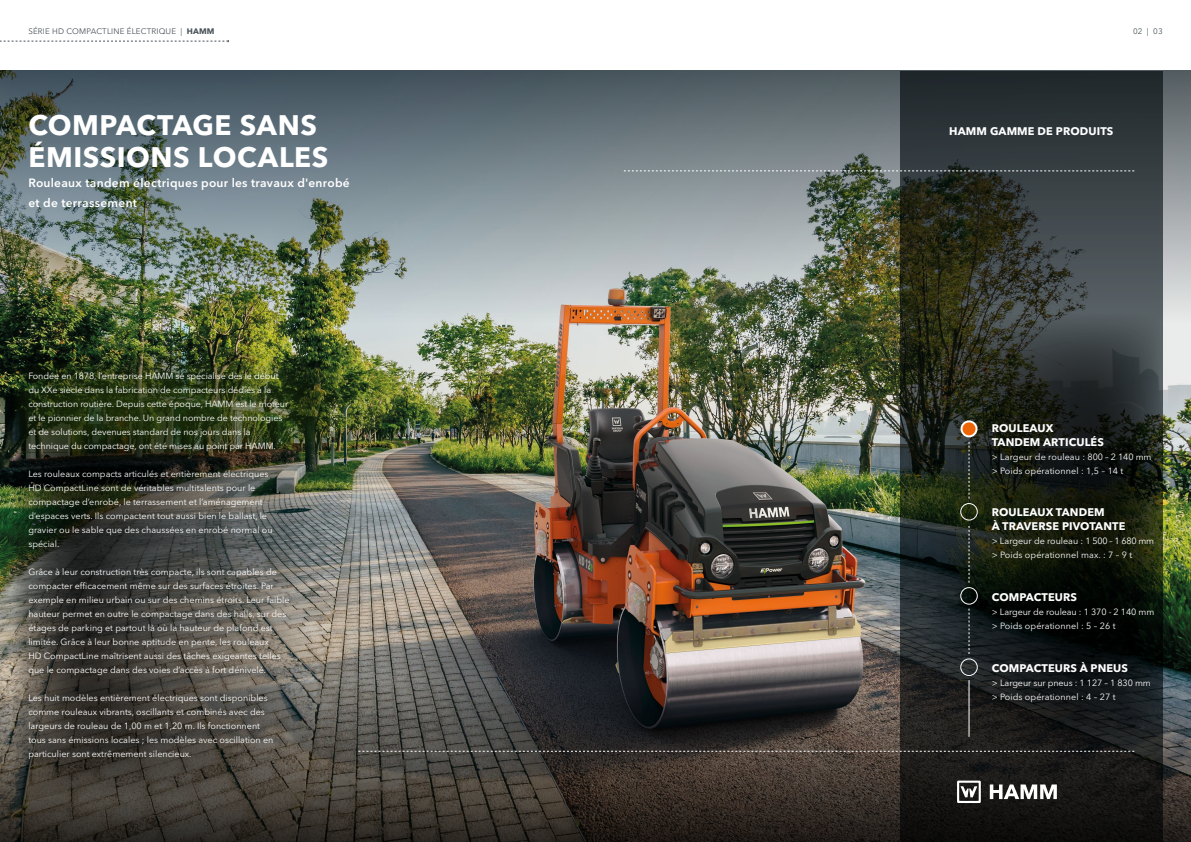
<style>
.page{position:relative;width:1191px;height:842px;background:#fff}
.page>*{position:absolute;margin:0;border:0;box-sizing:border-box;transform-origin:0 0}
.t1{font:700 28px/32px "Avenir Next LT Pro";letter-spacing:.02em;color:#fff}
.t2{font:600 12px/20px "Avenir Next LT Pro";letter-spacing:.02em;color:#fff}
.t3{font:700 11px/14px "Avenir Next LT Pro";letter-spacing:.01em;color:#fff}
.t4{font:9px/14px "Avenir Next LT Pro";color:#fff}
.t5{font:8px "Avenir Next LT Pro";letter-spacing:.02em;color:#485358}
.s1{font-weight:700}
</style>
<div class="page">
<img style="left:0;top:323px;width:1191px;height:357px">
<img style="left:11px;top:344px;width:333px;height:336px">
<img style="left:0;top:70px;width:1191px;height:253px">
<svg style="left:0;top:680px;width:1191px;height:162px;background:#3f3a35"></svg>
<svg style="left:900px;top:71px;width:262px;height:771px;background:#222723"></svg>
<svg style="left:358px;top:751px;width:776px;height:1px"></svg>
<svg style="left:989px;top:784px;width:67px;height:15px"></svg>
<svg style="left:957px;top:781px;width:23px;height:22px"></svg>
<svg style="left:624px;top:171px;width:510px;height:1px"></svg>
<svg style="left:0;top:40px;width:229px;height:2px"></svg>
<div style="left:960px;top:503px;width:17px;height:17px;border:1px solid #fff;border-radius:50%"></div>
<div style="left:960px;top:587px;width:17px;height:17px;border:1px solid #fff;border-radius:50%"></div>
<div style="left:960px;top:659px;width:17px;height:17px;border:1px solid #fff;border-radius:50%"></div>
<svg style="left:968px;top:609px;width:1px;height:45px"></svg>
<svg style="left:968px;top:526px;width:1px;height:57px"></svg>
<hr style="left:968px;top:680px;width:1px;height:57px;background:#fff">
<svg style="left:968px;top:442px;width:1px;height:57px"></svg>
<div style="left:961px;top:421px;width:15px;height:15px;background:#ec6608;border-radius:50%"></div>
<div style="left:960px;top:420px;width:17px;height:17px;border:2px solid #fff;border-radius:50%"></div>
<img style="left:11px;top:360px;width:386px;height:101px">
<p class="t5" style="left:28px;top:27px;width:188px">SÉRIE HD COMPACTLINE ÉLECTRIQUE | <span class="s1">HAMM</span></p>
<p class="t5" style="left:1133px;top:27px;width:31px">02 | 03</p>
<h1 class="t1" style="left:28px;top:108px;width:302px">COMPACTAGE SANS<br>ÉMISSIONS LOCALES</h1>
<h2 class="t2" style="left:28px;top:172px;width:323px">Rouleaux tandem électriques pour les travaux d'enrobé et de terrassement</h2>
<p class="t4" style="left:28px;top:369px;width:261px">Fondée en 1878, l’entreprise HAMM se spécialise dès le début du XXe siècle dans la fabrication de compacteurs dédiés à la construction routière. Depuis cette époque, HAMM est le moteur et le pionnier de la branche. Un grand nombre de technologies et de solutions, devenues standard de nos jours dans la technique du compactage, ont été mises au point par HAMM.</p>
<p class="t4" style="left:28px;top:467px;width:246px">Les rouleaux compacts articulés et entièrement électriques HD CompactLine sont de véritables multitalents pour le compactage d’enrobé, le terrassement et l’aménagement d’espaces verts. Ils compactent tout aussi bien le ballast, le gravier ou le sable que des chaussées en enrobé normal ou spécial.</p>
<p class="t4" style="left:28px;top:565px;width:263px">Grâce à leur construction très compacte, ils sont capables de compacter efficacement même sur des surfaces étroites. Par exemple en milieu urbain ou sur des chemins étroits. Leur faible hauteur permet en outre le compactage dans des halls, sur des étages de parking et partout là où la hauteur de plafond est limitée. Grâce à leur bonne aptitude en pente, les rouleaux<br>HD CompactLine maîtrisent aussi des tâches exigeantes telles que le compactage dans des voies d’accès à fort dénivelé.</p>
<p class="t4" style="left:28px;top:691px;width:247px">Les huit modèles entièrement électriques sont disponibles comme rouleaux vibrants, oscillants et combinés avec des largeurs de rouleau de 1,00 m et 1,20 m. Ils fonctionnent tous sans émissions locales ; les modèles avec oscillation en particulier sont extrêmement silencieux.</p>
<p class="t3" style="left:949px;top:124px;width:166px">HAMM GAMME DE PRODUITS</p>
<p class="t3" style="left:991px;top:421px;width:114px">ROULEAUX<br>TANDEM ARTICULÉS</p>
<p class="t4" style="left:991px;top:449px;width:161px">&gt; Largeur de rouleau : 800 – 2 140 mm &gt; Poids opérationnel : 1,5 – 14 t</p>
<p class="t3" style="left:991px;top:505px;width:135px">ROULEAUX TANDEM<br>À TRAVERSE PIVOTANTE</p>
<p class="t4" style="left:991px;top:534px;width:164px">&gt; Largeur de rouleau : 1 500 – 1 680 mm &gt; Poids opérationnel max. : 7 – 9 t</p>
<p class="t3" style="left:991px;top:590px;width:87px">COMPACTEURS</p>
<p class="t4" style="left:991px;top:604px;width:164px">&gt; Largeur de rouleau : 1 370 - 2 140 mm &gt; Poids opérationnel : 5 – 26 t</p>
<p class="t3" style="left:991px;top:660px;width:138px">COMPACTEURS À PNEUS</p>
<p class="t4" style="left:991px;top:675px;width:161px">&gt; Largeur sur pneus : 1 127 – 1 830 mm &gt; Poids opérationnel : 4 – 27 t</p>
</div>
